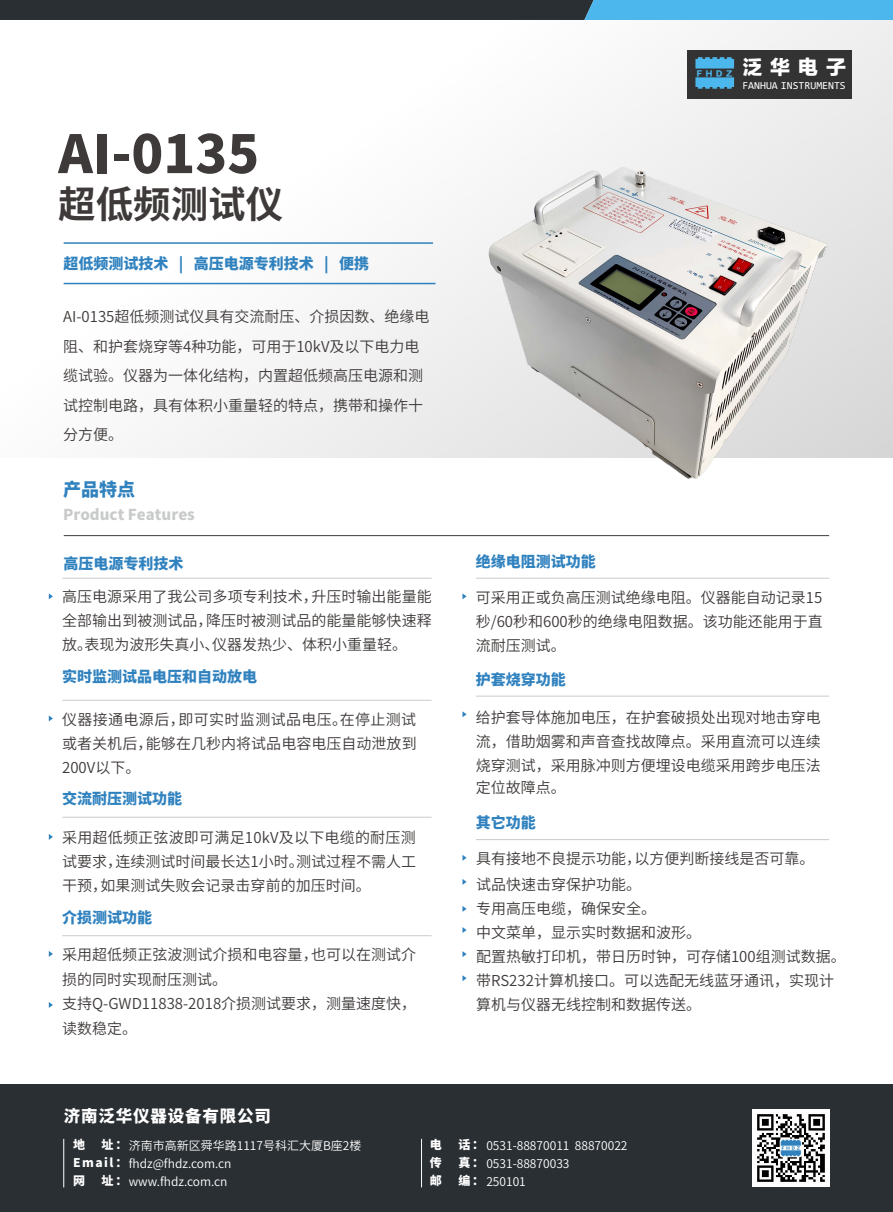
<style>
.page{position:relative;width:893px;height:1212px;background:#fff}
.page>*{position:absolute;margin:0;border:0;box-sizing:border-box;transform-origin:0 0}
.t1{font:800 52.5px "Source Han Sans CN";color:#3e3a39}
.t2{font:700 37.5px "Source Han Sans CN";color:#3e3a39}
.t3{font:19.95px "FZLTTHK GBK1 0";color:#fff}
.t4{font:800 18px "Source Han Sans CN";color:#3082bf}
.t5{font:800 16.5px "Source Han Sans CN";letter-spacing:.05em;color:#fff}
.t6{font:15px/24px "Source Han Sans CN";color:#3e3a39;text-align:justify}
.t7{font:800 15px "Source Han Sans CN";color:#3082bf}
.t8{font:800 15px "Source Han Sans CN";color:#c9caca}
.t9{font:12px/17.5px "Source Han Sans CN";color:#fff}
.t10{font:800 12px/18px "Source Han Sans CN";color:#fff;text-align:justify}
.t11{font:10.8px "FZLTKHK Consolas 1 0";color:#fff}
.t12{font:7.35px "FZLTTHK GBK1 0";color:#4cb7ed}
.s1{font-weight:800}
</style>
<div class="page">
<div style="left:0;top:20px;width:893px;height:438px;background:linear-gradient(to right,#fff,#ebebeb)"></div>
<svg style="left:49px;top:593px;width:4px;height:6px"></svg>
<hr style="left:64px;top:535px;width:765px;height:1px;background:#3e3a39">
<hr style="left:64px;top:242px;width:369px;height:2px;background:#3082bf">
<hr style="left:64px;top:283px;width:372px;height:1px;background:#3082bf">
<hr style="left:62px;top:578px;width:370px;height:1px;background:#c9caca">
<svg style="left:49px;top:715px;width:4px;height:6px"></svg>
<hr style="left:62px;top:700px;width:370px;height:1px;background:#c9caca">
<svg style="left:49px;top:834px;width:4px;height:6px"></svg>
<hr style="left:62px;top:817px;width:370px;height:1px;background:#c9caca">
<svg style="left:49px;top:951px;width:4px;height:6px"></svg>
<hr style="left:62px;top:935px;width:370px;height:1px;background:#c9caca">
<svg style="left:462px;top:593px;width:5px;height:6px"></svg>
<hr style="left:476px;top:578px;width:353px;height:1px;background:#c9caca">
<svg style="left:462px;top:711px;width:5px;height:6px"></svg>
<hr style="left:476px;top:696px;width:353px;height:1px;background:#c9caca">
<svg style="left:462px;top:855px;width:5px;height:6px"></svg>
<svg style="left:462px;top:879px;width:5px;height:6px"></svg>
<svg style="left:462px;top:927px;width:5px;height:6px"></svg>
<svg style="left:462px;top:951px;width:5px;height:6px"></svg>
<svg style="left:462px;top:975px;width:5px;height:6px"></svg>
<hr style="left:476px;top:839px;width:353px;height:1px;background:#c9caca">
<div style="left:0;top:1084px;width:893px;height:128px;background:#2a2f33"></div>
<div style="left:688px;top:50px;width:164px;height:48px;background:#333"></div>
<svg style="left:695px;top:57px;width:39px;height:12px"></svg>
<svg style="left:695px;top:77px;width:39px;height:12px"></svg>
<svg style="left:0;top:0;width:893px;height:20px;background:#355d72"></svg>
<hr style="left:63px;top:1139px;width:1px;height:48px;background:#fff">
<hr style="left:421px;top:1139px;width:1px;height:48px;background:#fff">
<img style="left:752px;top:1109px;width:77px;height:77px">
<img style="left:468px;top:144px;width:387px;height:335px">
<svg style="left:49px;top:1002px;width:4px;height:6px"></svg>
<svg style="left:462px;top:906px;width:5px;height:6px"></svg>
<h1 class="t1" style="left:58px;top:124px;width:203px">AI-0135</h1>
<h2 class="t2" style="left:58px;top:183px;width:226px">超低频测试仪</h2>
<p class="t7" style="left:64px;top:255px;width:307px">超低频测试技术 | 高压电源专利技术 | 便携</p>
<p class="t6" style="left:63px;top:302px;width:368px;line-height:29.5px;text-align:left">AI-0135超低频测试仪具有交流耐压、介损因数、绝缘电阻、和护套烧穿等4种功能，可用于10kV及以下电力电缆试验。仪器为一体化结构，内置超低频高压电源和测试控制电路，具有体积小重量轻的特点，携带和操作十分方便。</p>
<p class="t4" style="left:63px;top:479px;width:73px">产品特点</p>
<p class="t8" style="left:63px;top:506px;width:133px">Product Features</p>
<p class="t7" style="left:64px;top:555px;width:121px">高压电源专利技术</p>
<p class="t6" style="left:62px;top:585px;width:371px">高压电源采用了我公司多项专利技术，升压时输出能量能全部输出到被测试品，降压时被测试品的能量能够快速释放。表现为波形失真小、仪器发热少、体积小重量轻。</p>
<p class="t7" style="left:62px;top:668px;width:196px">实时监测试品电压和自动放电</p>
<p class="t6" style="left:62px;top:708px;width:356px">仪器接通电源后，即可实时监测试品电压。在停止测试或者关机后，能够在几秒内将试品电容电压自动泄放到200V以下。</p>
<p class="t7" style="left:62px;top:790px;width:121px">交流耐压测试功能</p>
<p class="t6" style="left:62px;top:826px;width:356px">采用超低频正弦波即可满足10kV及以下电缆的耐压测试要求，连续测试时间最长达1小时。测试过程不需人工干预，如果测试失败会记录击穿前的加压时间。</p>
<p class="t7" style="left:62px;top:909px;width:91px">介损测试功能</p>
<p class="t6" style="left:62px;top:942px;width:356px;line-height:24.8px;text-align:left">采用超低频正弦波测试介损和电容量，也可以在测试介损的同时实现耐压测试。<br>支持Q-GWD11838-2018介损测试要求，测量速度快，读数稳定。</p>
<p class="t12" style="left:697px;top:69px;width:37px">FHDZ</p>
<h3 class="t3" style="left:742px;top:56px;width:105px">泛华电子</h3>
<p class="t11" style="left:742px;top:78px;width:105px">FANHUA INSTRUMENTS</p>
<p class="t7" style="left:476px;top:553px;width:121px">绝缘电阻测试功能</p>
<p class="t6" style="left:476px;top:585px;width:349px">可采用正或负高压测试绝缘电阻。仪器能自动记录15秒/60秒和600秒的绝缘电阻数据。该功能还能用于直流耐压测试。</p>
<p class="t7" style="left:476px;top:671px;width:91px">护套烧穿功能</p>
<p class="t6" style="left:476px;top:705px;width:347px">给护套导体施加电压，在护套破损处出现对地击穿电流，借助烟雾和声音查找故障点。采用直流可以连续烧穿测试，采用脉冲则方便埋设电缆采用跨步电压法</p>
<p class="t6" style="left:476px;top:775px;width:91px">定位故障点。</p>
<p class="t7" style="left:476px;top:814px;width:61px">其它功能</p>
<p class="t6" style="left:476px;top:846px;width:340px;line-height:26.1px">具有接地不良提示功能，以方便判断接线是否可靠。试品快速击穿保护功能。</p>
<p class="t6" style="left:476px;top:897px;width:371px;text-align:left">专用高压电缆，确保安全。<br>中文菜单，显示实时数据和波形。<br>配置热敏打印机，带日历时钟，可存储100组测试数据。带RS232计算机接口。可以选配无线蓝牙通讯，实现计算机与仪器无线控制和数据传送。</p>
<p class="t5" style="left:64px;top:1107px;width:209px">济南泛华仪器设备有限公司</p>
<p class="t10" style="left:73px;top:1135px;width:13px">地</p>
<p class="t9" style="left:73px;top:1136px;width:290px;text-indent:28px"><span class="s1">址：</span>济南市高新区舜华路1117号科汇大厦B座2楼<br><span class="s1">Email ：</span>fhdz@fhdz.com.cn<br><span class="s1">网</span></p>
<p class="t9" style="left:102px;top:1172px;width:128px"><span class="s1">址：</span>www.fhdz.com.cn</p>
<p class="t10" style="left:430px;top:1135px;width:13px">电传邮</p>
<p class="t9" style="left:458px;top:1136px;width:171px;line-height:18px"><span class="s1">话：</span> 0531-88870011 88870022<span class="s1">真：</span> 0531-88870033<br><span class="s1">编：</span> 250101</p>
</div>
